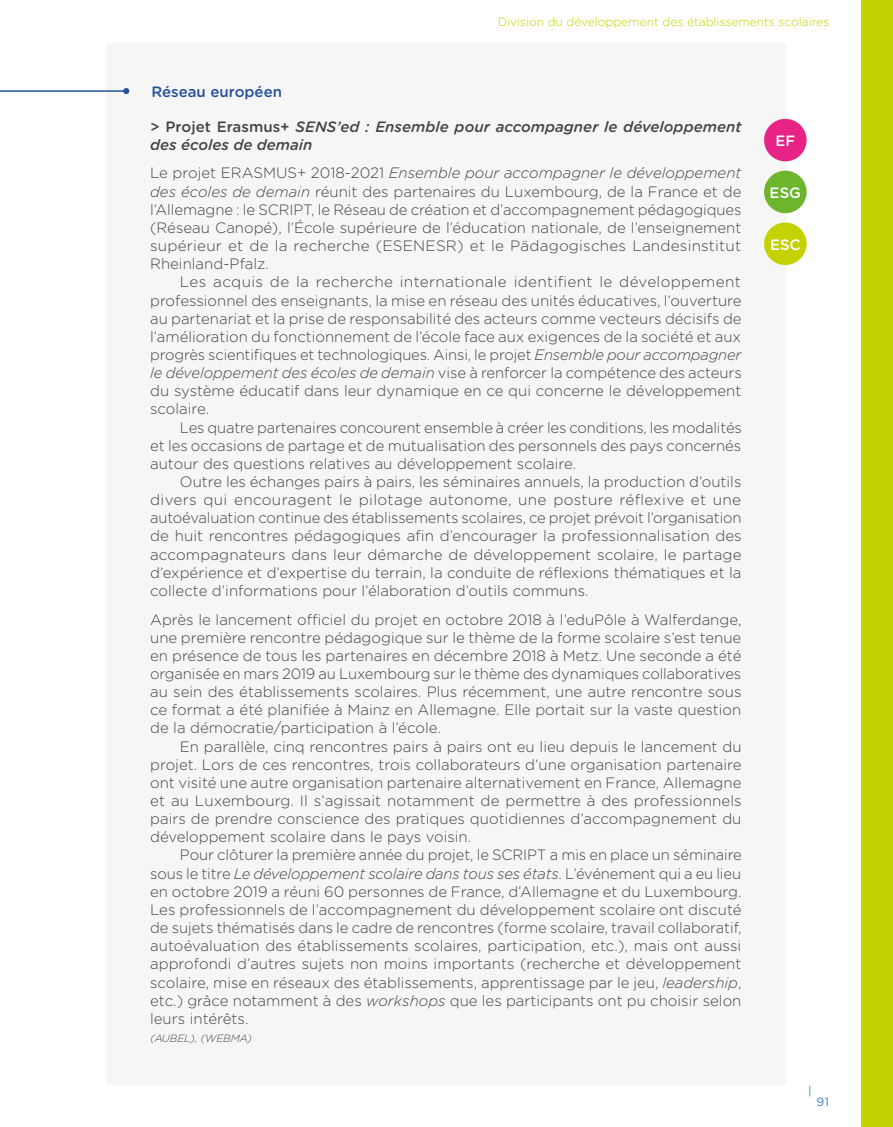
<style>
.page{position:relative;width:893px;height:1127px;background:#fff}
.page>*{position:absolute;margin:0;border:0;box-sizing:border-box;transform-origin:0 0}
.t1{font:300 15px/18.1px "Gotham Rounded";color:#484344;text-align:justify}
.t2{font:italic 500 15px/18.1px "Gotham Rounded";color:#484344}
.t3{font:500 15px "Gotham Rounded";color:#26509b}
.t4{font:500 15px "Gotham Rounded";color:#fff}
.t5{font:300 12px "Gotham Rounded";color:#c3d200}
.t6{font:12px "Gotham Rounded";color:#3982c4}
.t7{font:italic 300 10.5px "Gotham Rounded";color:#484344}
.s1{font-style:normal}
.s2{font-style:italic}
</style>
<div class="page">
<div style="left:106px;top:43px;width:679px;height:1041px;background:#f6f6f6"></div>
<hr style="left:0;top:90px;width:126px;height:2px;background:#26509b">
<svg style="left:123px;top:88px;width:6px;height:6px"></svg>
<div style="left:764px;top:171px;width:43px;height:42px;background:#6cb52d;border-radius:50%"></div>
<div style="left:764px;top:222px;width:43px;height:43px;background:#c3d200;border-radius:50%"></div>
<div style="left:764px;top:119px;width:43px;height:42px;background:#e72486;border-radius:50%"></div>
<div style="left:861px;top:0;width:32px;height:1127px;background:#c3d200"></div>
<p class="t3" style="left:151px;top:81px;width:132px">Réseau européen</p>
<p class="t5" style="left:498px;top:14px;width:333px">Division du développement des établissements scolaires</p>
<p class="t2" style="left:150px;top:117px;width:593px"><span class="s1">&gt; Projet Erasmus+</span> SENS’ed : Ensemble pour accompagner le développement des écoles de demain</p>
<p class="t1" style="left:150px;top:163px;width:593px">Le projet ERASMUS+ 2018-2021 <span class="s2">Ensemble pour accompagner le développement des écoles de demain</span> réunit des partenaires du Luxembourg, de la France et de l’Allemagne : le SCRIPT, le Réseau de création et d’accompagnement pédagogiques (Réseau Canopé), l’École supérieure de l’éducation nationale, de l’enseignement supérieur et de la recherche (ESENESR) et le Pädagogisches Landesinstitut Rheinland-Pfalz.</p>
<p class="t1" style="left:150px;top:272px;width:593px;text-indent:30px">Les acquis de la recherche internationale identifient le développement professionnel des enseignants, la mise en réseau des unités éducatives, l’ouverture au partenariat et la prise de responsabilité des acteurs comme vecteurs décisifs de l’amélioration du fonctionnement de l’école face aux exigences de la société et aux progrès scientifiques et technologiques. Ainsi, le projet <span class="s2">Ensemble pour accompagner le développement des écoles de demain</span> vise à renforcer la compétence des acteurs du système éducatif dans leur dynamique en ce qui concerne le développement scolaire.</p>
<p class="t1" style="left:150px;top:417px;width:593px;text-indent:30px">Les quatre partenaires concourent ensemble à créer les conditions, les modalités et les occasions de partage et de mutualisation des personnels des pays concernés autour des questions relatives au développement scolaire.</p>
<p class="t1" style="left:150px;top:472px;width:593px;text-indent:30px">Outre les échanges pairs à pairs, les séminaires annuels, la production d’outils divers qui encouragent le pilotage autonome, une posture réflexive et une autoévaluation continue des établissements scolaires, ce projet prévoit l’organisation de huit rencontres pédagogiques afin d’encourager la professionnalisation des accompagnateurs dans leur démarche de développement scolaire, le partage d’expérience et d’expertise du terrain, la conduite de réflexions thématiques et la collecte d’informations pour l’élaboration d’outils communs.</p>
<p class="t1" style="left:150px;top:609px;width:593px">Après le lancement officiel du projet en octobre 2018 à l’eduPôle à Walferdange, une première rencontre pédagogique sur le thème de la forme scolaire s’est tenue en présence de tous les partenaires en décembre 2018 à Metz. Une seconde a été organisée en mars 2019 au Luxembourg sur le thème des dynamiques collaboratives au sein des établissements scolaires. Plus récemment, une autre rencontre sous ce format a été planifiée à Mainz en Allemagne. Elle portait sur la vaste question de la démocratie/participation à l’école.</p>
<p class="t1" style="left:150px;top:736px;width:593px;text-indent:30px">En parallèle, cinq rencontres pairs à pairs ont eu lieu depuis le lancement du projet. Lors de ces rencontres, trois collaborateurs d’une organisation partenaire ont visité une autre organisation partenaire alternativement en France, Allemagne et au Luxembourg. Il s’agissait notamment de permettre à des professionnels pairs de prendre conscience des pratiques quotidiennes d’accompagnement du développement scolaire dans le pays voisin.</p>
<p class="t1" style="left:150px;top:845px;width:593px;text-indent:30px">Pour clôturer la première année du projet, le SCRIPT a mis en place un séminaire sous le titre <span class="s2">Le développement scolaire dans tous ses états</span>. L’événement qui a eu lieu en octobre 2019 a réuni 60 personnes de France, d’Allemagne et du Luxembourg.<br>Les professionnels de l’accompagnement du développement scolaire ont discuté de sujets thématisés dans le cadre de rencontres (forme scolaire, travail collaboratif, autoévaluation des établissements scolaires, participation, etc.), mais ont aussi approfondi d’autres sujets non moins importants (recherche et développement scolaire, mise en réseaux des établissements, apprentissage par le jeu, <span class="s2">leadership</span>, etc.) grâce notamment à des <span class="s2">workshops</span> que les participants ont pu choisir selon leurs intérêts.</p>
<p class="t7" style="left:150px;top:1031px;width:103px">(AUBEL), (WEBMA)</p>
<p class="t4" style="left:775px;top:130px;width:21px">EF</p>
<p class="t4" style="left:770px;top:182px;width:33px">ESG</p>
<p class="t4" style="left:770px;top:234px;width:32px">ESC</p>
<p class="t6" style="left:808px;top:1083px;width:5px">|</p>
<p class="t6" style="left:816px;top:1093px;width:14px">91</p>
</div>
